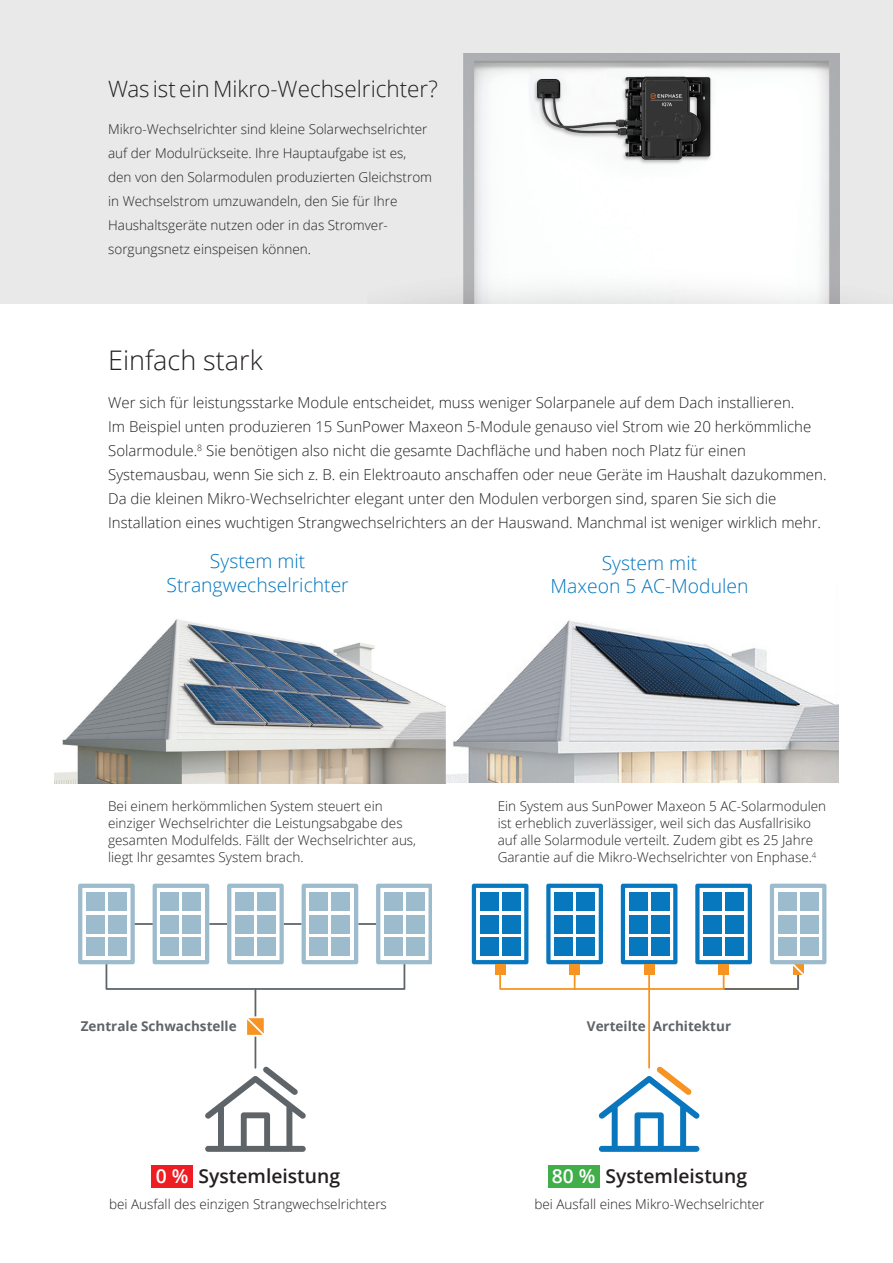
<style>
.page{position:relative;width:893px;height:1263px;background:#fff}
.page>*{position:absolute;margin:0;border:0;box-sizing:border-box;transform-origin:0 0}
.Subheading{font:300 27px "Open Sans";color:#231f20}
.Subheading-2{font:300 22.5px "Open Sans";color:#231f20}
.Subheading-3{font:300 19.35px/23.5px "Open Sans";color:#0076be;text-align:center}
.Subheading-4{font:600 19.35px "Open Sans";color:#231f20}
.t1{font:300 15px/24px "Open Sans";color:#231f20}
.Orange_Subheading{font:300 13.5px/17.1px "Open Sans";color:#231f20}
.Subheading-5{font:300 13.5px "Open Sans";color:#231f20}
.Orange_Subheading-2{font:700 13.5px "Open Sans";color:#5e6468}
.s1{color:#fff}
</style>
<div class="page">
<hr style="left:255px;top:989px;width:1px;height:79px;background:#5e6468">
<svg style="left:205px;top:1067px;width:101px;height:85px"></svg>
<svg style="left:78px;top:884px;width:354px;height:107px"></svg>
<div style="left:384px;top:892px;width:18px;height:19px;background:#9cbbcc"></div>
<div style="left:406px;top:892px;width:19px;height:19px;background:#9cbbcc"></div>
<div style="left:384px;top:915px;width:18px;height:18px;background:#9cbbcc"></div>
<div style="left:406px;top:915px;width:19px;height:18px;background:#9cbbcc"></div>
<div style="left:384px;top:937px;width:18px;height:19px;background:#9cbbcc"></div>
<div style="left:406px;top:937px;width:19px;height:19px;background:#9cbbcc"></div>
<svg style="left:247px;top:1015px;width:17px;height:23px"></svg>
<img style="left:54px;top:619px;width:392px;height:164px">
<div style="left:151px;top:1166px;width:42px;height:22px;background:#ee1d23"></div>
<div style="left:548px;top:1166px;width:52px;height:22px;background:#40ae49"></div>
<div style="left:0;top:0;width:893px;height:304px;background:#e9e9e9"></div>
<img style="left:446px;top:620px;width:393px;height:163px">
<hr style="left:648px;top:972px;width:2px;height:96px;background:#f79321">
<svg style="left:598px;top:1067px;width:102px;height:85px"></svg>
<svg style="left:472px;top:884px;width:354px;height:107px"></svg>
<div style="left:778px;top:892px;width:18px;height:19px;background:#9cbbcc"></div>
<div style="left:800px;top:892px;width:18px;height:19px;background:#9cbbcc"></div>
<div style="left:778px;top:915px;width:18px;height:18px;background:#9cbbcc"></div>
<div style="left:800px;top:915px;width:18px;height:18px;background:#9cbbcc"></div>
<div style="left:778px;top:937px;width:18px;height:19px;background:#9cbbcc"></div>
<div style="left:800px;top:937px;width:18px;height:19px;background:#9cbbcc"></div>
<img style="left:464px;top:54px;width:375px;height:207px">
<img style="left:416px;top:261px;width:424px;height:43px">
<p class="Subheading-2" style="left:108px;top:73px;width:331px">Was ist ein Mikro-Wechselrichter?</p>
<p class="Orange_Subheading" style="left:108px;top:117px;width:321px;line-height:24px">Mikro-Wechselrichter sind kleine Solarwechselrichter auf der Modulrückseite. Ihre Hauptaufgabe ist es,</p>
<p class="Orange_Subheading" style="left:108px;top:165px;width:325px;line-height:24px">den von den Solarmodulen produzierten Gleichstrom in Wechselstrom umzuwandeln, den Sie für Ihre Haushaltsgeräte nutzen oder in das Stromver&shy;sorgungsnetz einspeisen können.</p>
<p class="Subheading" style="left:108px;top:342px;width:156px">Einfach stark</p>
<p class="t1" style="left:108px;top:390px;width:720px">Wer sich für leistungsstarke Module entscheidet, muss weniger Solarpanele auf dem Dach installieren.<br>Im Beispiel unten produzieren 15 SunPower Maxeon 5-Module genauso viel Strom wie 20 herkömmliche Solarmodule.<sup>8</sup> Sie benötigen also nicht die gesamte Dachfläche und haben noch Platz für einen Systemausbau, wenn Sie sich z. B. ein Elektroauto anschaffen oder neue Geräte im Haushalt dazukommen.<br>Da die kleinen Mikro-Wechselrichter elegant unter den Modulen verborgen sind, sparen Sie sich die Installation eines wuchtigen Strangwechselrichters an der Hauswand. Manchmal ist weniger wirklich mehr.</p>
<p class="Subheading-3" style="left:551px;top:550px;width:199px">System mit<br>Maxeon 5 AC-Modulen</p>
<p class="Subheading-3" style="left:166px;top:549px;width:184px">System mit<br>Strangwechselrichter</p>
<p class="Orange_Subheading" style="left:108px;top:797px;width:309px">Bei einem herkömmlichen System steuert ein einziger Wechselrichter die Leistungsabgabe des gesamten Modulfelds. Fällt der Wechselrichter aus, liegt Ihr gesamtes System brach.</p>
<p class="Orange_Subheading" style="left:498px;top:797px;width:330px">Ein System aus SunPower Maxeon 5 AC-Solarmodulen ist erheblich zuverlässiger, weil sich das Ausfallrisiko auf alle Solarmodule verteilt. Zudem gibt es 25 Jahre Garantie auf die Mikro-Wechselrichter von Enphase.<sup>4</sup></p>
<p class="Orange_Subheading-2" style="left:81px;top:1016px;width:157px">Zentrale Schwachstelle</p>
<p class="Orange_Subheading-2" style="left:587px;top:1016px;width:146px">Verteilte Architektur</p>
<p class="Subheading-4" style="left:156px;top:1163px;width:186px"><span class="s1">0 %</span> Systemleistung</p>
<p class="Subheading-5" style="left:109px;top:1195px;width:279px">bei Ausfall des einzigen Strangwechselrichters</p>
<p class="Subheading-4" style="left:552px;top:1163px;width:197px"><span class="s1">80 %</span> Systemleistung</p>
<p class="Subheading-5" style="left:534px;top:1195px;width:232px">bei Ausfall eines Mikro-Wechselrichter</p>
</div>
